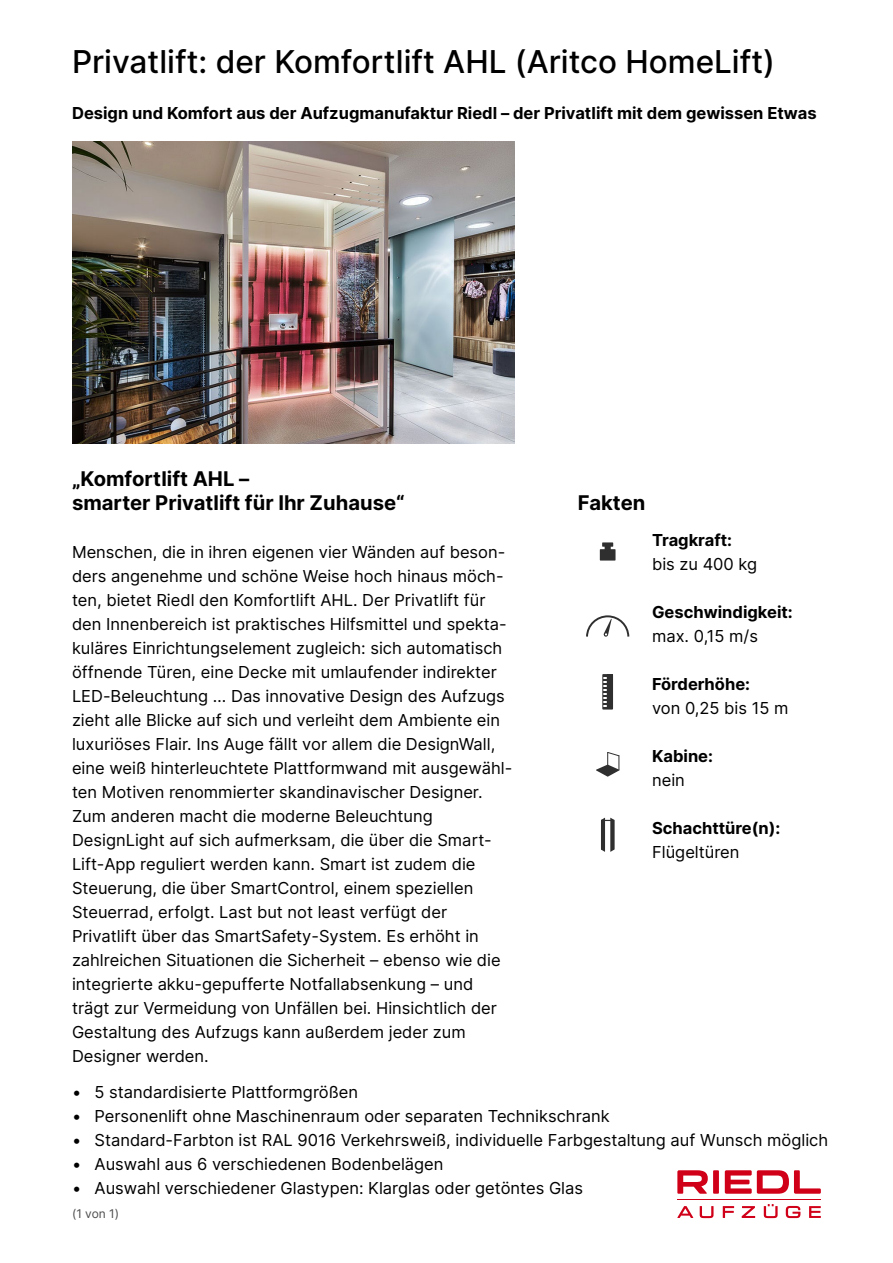
<style>
.page{position:relative;width:893px;height:1263px;background:#fff}
.page>*{position:absolute;margin:0;border:0;box-sizing:border-box;transform-origin:0 0}
.t1{font:500 31.5px "Inter";color:#000}
.t2{font:700 20.25px/24.3px "Inter";color:#000}
.t3{font:16.5px/24px "Inter";color:#000}
.t4{font:700 16.5px "Inter";color:#000}
.t5{font:12px "Inter";color:#4d4d4d}
</style>
<div class="page">
<img style="left:72px;top:141px;width:442px;height:303px">
<svg style="left:600px;top:542px;width:15px;height:18px"></svg>
<svg style="left:586px;top:615px;width:44px;height:22px"></svg>
<svg style="left:602px;top:674px;width:11px;height:36px"></svg>
<div style="left:607px;top:675px;width:5px;height:34px;background:#2f2f2f"></div>
<svg style="left:596px;top:752px;width:24px;height:25px"></svg>
<svg style="left:601px;top:818px;width:13px;height:34px"></svg>
<div style="left:713px;top:1170px;width:6px;height:24px;background:#d10019"></div>
<svg style="left:677px;top:1170px;width:31px;height:24px"></svg>
<svg style="left:725px;top:1170px;width:96px;height:24px"></svg>
<svg style="left:677px;top:1206px;width:16px;height:12px"></svg>
<svg style="left:700px;top:1206px;width:13px;height:12px"></svg>
<svg style="left:723px;top:1206px;width:11px;height:12px"></svg>
<svg style="left:742px;top:1206px;width:13px;height:12px"></svg>
<svg style="left:764px;top:1204px;width:14px;height:14px"></svg>
<svg style="left:786px;top:1206px;width:14px;height:12px"></svg>
<svg style="left:809px;top:1206px;width:12px;height:12px"></svg>
<hr style="left:677px;top:1199px;width:144px;height:1px;background:#d10019">
<h1 class="t1" style="left:72px;top:38px;width:704px">Privatlift: der Komfortlift AHL (Aritco HomeLift)</h1>
<p class="t4" style="left:72px;top:100px;width:746px">Design und Komfort aus der Aufzugmanufaktur Riedl – der Privatlift mit dem gewissen Etwas</p>
<p class="t2" style="left:72px;top:466px;width:334px">„Komfortlift AHL –<br>smarter Privatlift für Ihr Zuhause“</p>
<p class="t2" style="left:578px;top:490px;width:69px">Fakten</p>
<p class="t4" style="left:652px;top:528px;width:81px">Tragkraft:</p>
<p class="t3" style="left:72px;top:540px;width:442px">Menschen, die in ihren eigenen vier Wänden auf beson&shy;ders angenehme und schöne Weise hoch hinaus möch&shy;ten, bietet Riedl den Komfortlift AHL. Der Privatlift für den Innenbereich ist praktisches Hilfsmittel und spekta&shy;kuläres Einrichtungselement zugleich: sich automatisch öffnende Türen, eine Decke mit umlaufender indirekter LED-Beleuchtung … Das innovative Design des Aufzugs zieht alle Blicke auf sich und verleiht dem Ambiente ein luxuriöses Flair. Ins Auge fällt vor allem die DesignWall, eine weiß hinterleuchtete Plattformwand mit ausgewähl&shy;ten Motiven renommierter skandinavischer Designer.<br>Zum anderen macht die moderne Beleuchtung DesignLight auf sich aufmerksam, die über die Smart-Lift-App reguliert werden kann. Smart ist zudem die Steuerung, die über SmartControl, einem speziellen Steuerrad, erfolgt. Last but not least verfügt der Privatlift über das SmartSafety-System. Es erhöht in zahlreichen Situationen die Sicherheit – ebenso wie die integrierte akku-gepufferte Notfallabsenkung – und trägt zur Vermeidung von Unfällen bei. Hinsichtlich der Gestaltung des Aufzugs kann außerdem jeder zum Designer werden.</p>
<p class="t3" style="left:72px;top:1080px;width:288px">• 5 standardisierte Plattformgrößen</p>
<p class="t3" style="left:72px;top:1104px;width:539px">• Personenlift ohne Maschinenraum oder separaten Technikschrank</p>
<p class="t3" style="left:72px;top:1128px;width:758px">• Standard-Farbton ist RAL 9016 Verkehrsweiß, individuelle Farbgestaltung auf Wunsch möglich</p>
<p class="t3" style="left:72px;top:1152px;width:373px">• Auswahl aus 6 verschiedenen Bodenbelägen</p>
<p class="t3" style="left:72px;top:1176px;width:513px">• Auswahl verschiedener Glastypen: Klarglas oder getöntes Glas</p>
<p class="t3" style="left:652px;top:552px;width:107px">bis zu 400 kg</p>
<p class="t4" style="left:652px;top:600px;width:142px">Geschwindigkeit:</p>
<p class="t3" style="left:652px;top:624px;width:108px">max. 0,15 m/s</p>
<p class="t4" style="left:652px;top:672px;width:100px">Förderhöhe:</p>
<p class="t3" style="left:652px;top:696px;width:138px">von 0,25 bis 15 m</p>
<p class="t4" style="left:652px;top:744px;width:62px">Kabine:</p>
<p class="t3" style="left:652px;top:768px;width:34px">nein</p>
<p class="t4" style="left:652px;top:816px;width:130px">Schachttüre(n):</p>
<p class="t3" style="left:652px;top:840px;width:89px">Flügeltüren</p>
<p class="t5" style="left:72px;top:1205px;width:49px">(1 von 1)</p>
</div>
